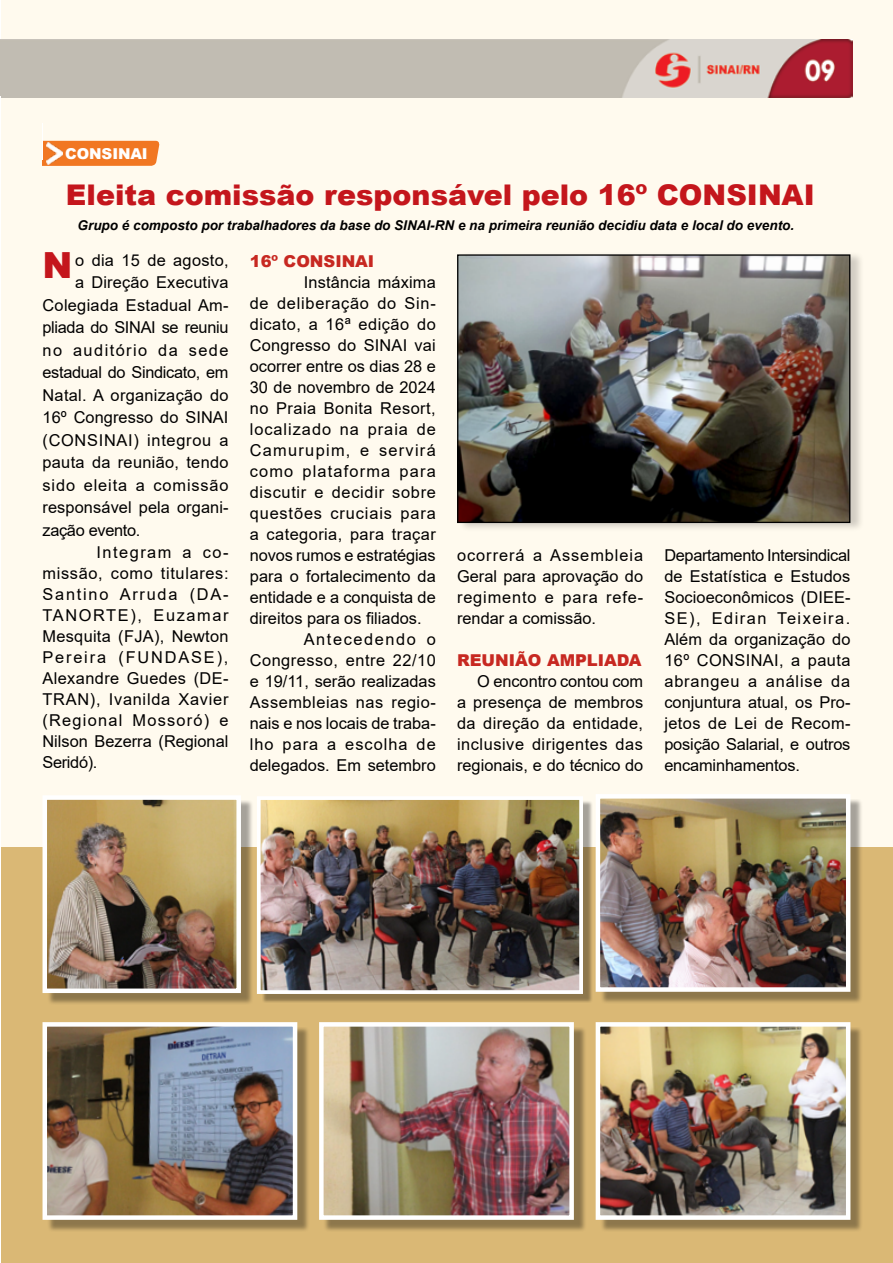
<style>
.page{position:relative;width:893px;height:1263px;background:#fff}
.page>*{position:absolute;margin:0;border:0;box-sizing:border-box;transform-origin:0 0}
.t1{font:900 36px "Arial";color:#c4161c}
.t2{font:900 28.5px "Arial";color:#c4161c}
.t3{font:16.35px/21px "Arial";letter-spacing:.015em;color:#000;text-align:justify}
.t4{font:16.35px "Arial";letter-spacing:-.02em;color:#000}
.t5{font:16.35px "Arial";letter-spacing:.045em;color:#000}
.t6{font:16.35px "Arial";letter-spacing:.09em;color:#000}
.t7{font:900 16.35px "Arial";color:#c72821}
.t8{font:16.35px "Arial";letter-spacing:-.005em;color:#000}
.t9{font:16.35px "Arial";letter-spacing:.04em;color:#000}
.t10{font:16.35px "Arial";letter-spacing:.05em;color:#000}
.t11{font:16.35px "Arial";letter-spacing:.035em;color:#000}
.t12{font:16.35px "Arial";letter-spacing:.055em;color:#000}
.t13{font:16.35px "Arial";letter-spacing:.06em;color:#000}
.t14{font:16.35px "Arial";letter-spacing:.08em;color:#000}
.t15{font:16.35px "Arial";letter-spacing:.07em;color:#000}
.t16{font:16.35px "Arial";letter-spacing:.065em;color:#000}
.t17{font:16.35px "Arial";letter-spacing:.095em;color:#000}
.t18{font:900 15px "Arial";letter-spacing:-.005em;color:#fff}
.t19{font:italic 700 13.5px "Arial";color:#000}
</style>
<div class="page">
<div style="left:1px;top:0;width:892px;height:1220px;background:#fffaee"></div>
<div style="left:1px;top:847px;width:892px;height:416px;background:#dab875"></div>
<img style="left:0;top:40px;width:2px;height:56px">
<svg style="left:42px;top:141px;width:118px;height:25px;background:#f17c2a"></svg>
<img style="left:46px;top:142px;width:16px;height:22px">
<div style="left:47px;top:800px;width:207px;height:205px;background:#000;opacity:.35"></div>
<img style="left:48px;top:800px;width:188px;height:188px">
<div style="left:43px;top:795px;width:198px;height:198px;border:4px solid #fff"></div>
<div style="left:47px;top:1027px;width:263px;height:205px;background:#000;opacity:.35"></div>
<img style="left:48px;top:1027px;width:244px;height:188px">
<div style="left:43px;top:1022px;width:254px;height:198px;border:4px solid #fff"></div>
<div style="left:323px;top:1027px;width:264px;height:205px;background:#000;opacity:.35"></div>
<img style="left:324px;top:1027px;width:245px;height:188px">
<div style="left:319px;top:1022px;width:255px;height:198px;border:4px solid #fff"></div>
<div style="left:600px;top:799px;width:263px;height:205px;background:#000;opacity:.35"></div>
<img style="left:601px;top:799px;width:244px;height:188px">
<div style="left:596px;top:794px;width:254px;height:198px;border:4px solid #fff"></div>
<div style="left:600px;top:1027px;width:263px;height:205px;background:#000;opacity:.35"></div>
<img style="left:601px;top:1027px;width:244px;height:188px">
<div style="left:596px;top:1022px;width:254px;height:198px;border:4px solid #fff"></div>
<div style="left:262px;top:801px;width:330px;height:202px;background:#000;opacity:.35"></div>
<img style="left:262px;top:801px;width:316px;height:188px">
<div style="left:257px;top:796px;width:326px;height:198px;border:4px solid #fff"></div>
<img style="left:2px;top:40px;width:850px;height:58px">
<div style="left:458px;top:252px;width:407px;height:280px;background:#000;opacity:.18"></div>
<img style="left:459px;top:256px;width:389px;height:265px">
<div style="left:457px;top:254px;width:393px;height:269px;border:1px solid #000"></div>
<p class="t18" style="left:65px;top:142px;width:84px">CONSINAI</p>
<h2 class="t2" style="left:66px;top:174px;width:750px">Eleita comissão responsável pelo 16º CONSINAI</h2>
<p class="t19" style="left:78px;top:216px;width:718px">Grupo é composto por trabalhadores da base do SINAI-RN e na primeira reunião decidiu data e local do evento.</p>
<h1 class="t1" style="left:43px;top:239px;width:31px">N</h1>
<p class="t3" style="left:75px;top:250px;width:155px">o dia 15 de agosto,</p>
<p class="t3" style="left:75px;top:272px;width:155px">a Direção Executiva</p>
<p class="t3" style="left:43px;top:295px;width:188px">Colegiada Estadual Am-</p>
<p class="t4" style="left:43px;top:316px;width:188px">pliada do SINAI se reuniu</p>
<p class="t6" style="left:43px;top:339px;width:188px">no auditório da sede</p>
<p class="t4" style="left:43px;top:361px;width:188px">estadual do Sindicato, em</p>
<p class="t3" style="left:43px;top:385px;width:187px">Natal. A organização do</p>
<p class="t3" style="left:43px;top:407px;width:187px">16º Congresso do SINAI</p>
<p class="t5" style="left:43px;top:429px;width:188px">(CONSINAI) integrou a</p>
<p class="t3" style="left:43px;top:452px;width:187px">pauta da reunião, tendo</p>
<p class="t12" style="left:43px;top:474px;width:188px">sido eleita a comissão</p>
<p class="t3" style="left:43px;top:497px;width:188px">responsável pela organi-</p>
<p class="t4" style="left:43px;top:519px;width:99px">zação evento.</p>
<p class="t6" style="left:97px;top:541px;width:134px">Integram a co-</p>
<p class="t3" style="left:43px;top:563px;width:188px">missão, como titulares:<br>Santino Arruda (DA-TANORTE), Euzamar Mesquita (FJA), Newton Pereira (FUNDASE), Alexandre Guedes (DE-TRAN), Ivanilda Xavier (Regional Mossoró) e Nilson Bezerra (Regional Seridó).</p>
<p class="t7" style="left:250px;top:250px;width:126px">16º CONSINAI</p>
<p class="t3" style="left:304px;top:272px;width:134px">Instância máxima</p>
<p class="t5" style="left:250px;top:292px;width:188px">de deliberação do Sin-</p>
<p class="t3" style="left:250px;top:314px;width:187px">dicato, a 16ª edição do</p>
<p class="t3" style="left:250px;top:335px;width:188px">Congresso do SINAI vai</p>
<p class="t3" style="left:250px;top:356px;width:188px">ocorrer entre os dias 28 e</p>
<p class="t3" style="left:250px;top:377px;width:188px">30 de novembro de 2024</p>
<p class="t3" style="left:250px;top:398px;width:187px">no Praia Bonita Resort,</p>
<p class="t13" style="left:250px;top:418px;width:188px">localizado na praia de</p>
<p class="t14" style="left:250px;top:439px;width:187px">Camurupim, e servirá</p>
<p class="t15" style="left:250px;top:460px;width:188px">como plataforma para</p>
<p class="t9" style="left:250px;top:481px;width:188px">discutir e decidir sobre</p>
<p class="t10" style="left:250px;top:502px;width:187px">questões cruciais para</p>
<p class="t3" style="left:250px;top:524px;width:187px">a categoria, para traçar</p>
<p class="t8" style="left:250px;top:544px;width:187px">novos rumos e estratégias</p>
<p class="t3" style="left:250px;top:566px;width:188px">para o fortalecimento da</p>
<p class="t3" style="left:250px;top:587px;width:187px">entidade e a conquista de</p>
<p class="t3" style="left:250px;top:608px;width:173px">direitos para os filiados.</p>
<p class="t17" style="left:304px;top:628px;width:133px">Antecedendo o</p>
<p class="t3" style="left:250px;top:650px;width:188px">Congresso, entre 22/10</p>
<p class="t3" style="left:250px;top:671px;width:188px">e 19/11, serão realizadas</p>
<p class="t11" style="left:250px;top:691px;width:188px">Assembleias nas regio-</p>
<p class="t3" style="left:250px;top:713px;width:188px">nais e nos locais de traba-</p>
<p class="t16" style="left:250px;top:733px;width:188px">lho para a escolha de</p>
<p class="t3" style="left:250px;top:755px;width:188px">delegados. Em setembro</p>
<p class="t3" style="left:457px;top:544px;width:188px">ocorrerá a Assembleia Geral para aprovação do regimento e para refe&shy;rendar a comissão.</p>
<p class="t7" style="left:457px;top:648px;width:186px">REUNIÃO AMPLIADA</p>
<p class="t3" style="left:457px;top:670px;width:188px;text-indent:20px">O encontro contou com a presença de membros da direção da entidade, inclusive dirigentes das regionais, e do técnico do</p>
<p class="t3" style="left:664px;top:545px;width:188px">Departamento Intersindical de Estatística e Estudos Socioeconômicos (DIEE-SE), Ediran Teixeira.<br>Além da organização do 16º CONSINAI, a pauta abrangeu a análise da conjuntura atual, os Pro&shy;jetos de Lei de Recom&shy;posição Salarial, e outros encaminhamentos.</p>
</div>
